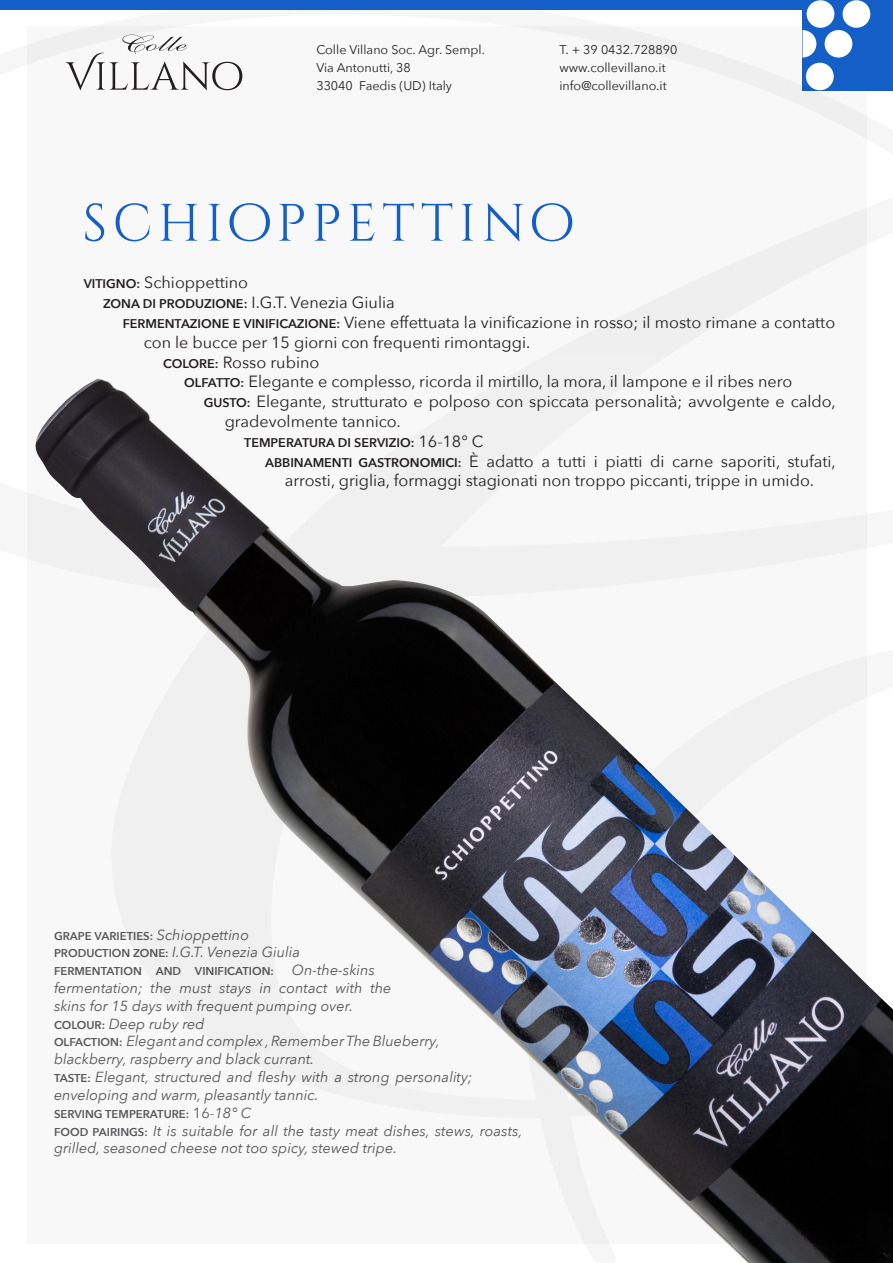
<style>
.page{position:relative;width:893px;height:1263px;background:#fff}
.page>*{position:absolute;margin:0;border:0;box-sizing:border-box;transform-origin:0 0}
.t1{font:52.5px "Cinzel Decorative";letter-spacing:.1em;color:#145fc7}
.t2{font:16.2px/19.8px "Avenir Next";color:#231f20}
.t3{font:italic 14.55px/17.9px "Avenir Next";color:#57585a}
.t4{font:12.6px "Avenir Next";color:#231f20}
.t5{font:600 12.6px "Avenir Next";color:#231f20}
.t6{font:600 11.4px "Avenir Next";color:#57585a}
.s1{font-weight:600;font-size:12.6px}
.s2{font-weight:400;font-size:16.2px}
.s3{font-weight:400;font-style:italic;font-size:14.55px}
.s4{font-weight:600;font-style:normal;font-size:11.4px}
.s5{font-weight:400;font-size:14.55px}
</style>
<div class="page">
<svg style="left:27px;top:0;width:866px;height:561px"></svg>
<img style="left:33px;top:377px;width:860px;height:886px">
<div style="left:0;top:0;width:802px;height:10px;background:#145fc7"></div>
<p class="t4" style="left:316px;top:39px;width:170px">Colle Villano Soc. Agr. Sempl.</p>
<p class="t4" style="left:316px;top:57px;width:96px">Via Antonutti, 38</p>
<p class="t4" style="left:316px;top:75px;width:137px">33040 Faedis (UD) Italy</p>
<p class="t4" style="left:559px;top:39px;width:119px">T. + 39 0432.728890</p>
<p class="t4" style="left:559px;top:57px;width:108px">www.collevillano.it</p>
<p class="t4" style="left:559px;top:75px;width:109px">info@collevillano.it</p>
<p class="t1" style="left:82px;top:191px;width:494px">SCHIOPPETTINO</p>
<p class="t2" style="left:84px;top:272px;width:166px"><span class="s1">VITIGNO:</span> Schioppettino</p>
<p class="t2" style="left:103px;top:292px;width:293px"><span class="s1">ZONA DI PRODUZIONE:</span> I.G.T. Venezia Giulia</p>
<p class="t2" style="left:144px;top:312px;width:693px;text-indent:-21px"><span class="s1">FERMENTAZIONE E VINIFICAZIONE:</span> Viene effettuata la vinificazione in rosso; il mosto rimane a contatto con le bucce per 15 giorni con frequenti rimontaggi.</p>
<p class="t2" style="left:163px;top:351px;width:158px"><span class="s1">COLORE:</span> Rosso rubino</p>
<p class="t2" style="left:184px;top:371px;width:610px"><span class="s1">OLFATTO:</span> Elegante e complesso, ricorda il mirtillo, la mora, il lampone e il ribes nero</p>
<p class="t2" style="left:225px;top:391px;width:612px;text-indent:-21px"><span class="s1">GUSTO:</span> Elegante, strutturato e polposo con spiccata personalità; avvolgente e caldo, gradevolmente tannico.</p>
<p class="t5" style="left:244px;top:432px;width:241px">TEMPERATURA DI SERVIZIO: <span class="s2">16-18° C</span></p>
<p class="t2" style="left:265px;top:450px;width:572px;text-align:center"><span class="s1">ABBINAMENTI GASTRONOMICI:</span> È adatto a tutti i piatti di carne saporiti, stufati, arrosti, griglia, formaggi stagionati non troppo piccanti, trippe in umido.</p>
<p class="t6" style="left:54px;top:926px;width:197px">GRAPE VARIETIES: <span class="s3">Schioppettino</span></p>
<p class="t3" style="left:54px;top:943px;width:248px"><span class="s4">PRODUCTION ZONE:</span> I.G.T. Venezia Giulia</p>
<p class="t6" style="left:54px;top:961px;width:323px">FERMENTATION AND VINIFICATION: <span class="s3">On-the-skins</span></p>
<p class="t3" style="left:54px;top:978px;width:339px">fermentation; the must stays in contact with the skins for 15 days with frequent pumping over.</p>
<p class="t3" style="left:54px;top:1014px;width:152px"><span class="s4">COLOUR:</span> Deep ruby red</p>
<p class="t3" style="left:54px;top:1032px;width:387px"><span class="s4">OLFACTION:</span> Elegant and complex , Remember The Blueberry, blackberry, raspberry and black currant.</p>
<p class="t3" style="left:54px;top:1067px;width:420px"><span class="s4">TASTE:</span> Elegant, structured and fleshy with a strong personality; enveloping and warm, pleasantly tannic.</p>
<p class="t6" style="left:54px;top:1104px;width:199px">SERVING TEMPERATURE: <span class="s5">16-</span><span class="s3">18° C</span></p>
<p class="t3" style="left:54px;top:1121px;width:470px"><span class="s4">FOOD PAIRINGS:</span> It is suitable for all the tasty meat dishes, stews, roasts, grilled, seasoned cheese not too spicy, stewed tripe.</p>
</div>
